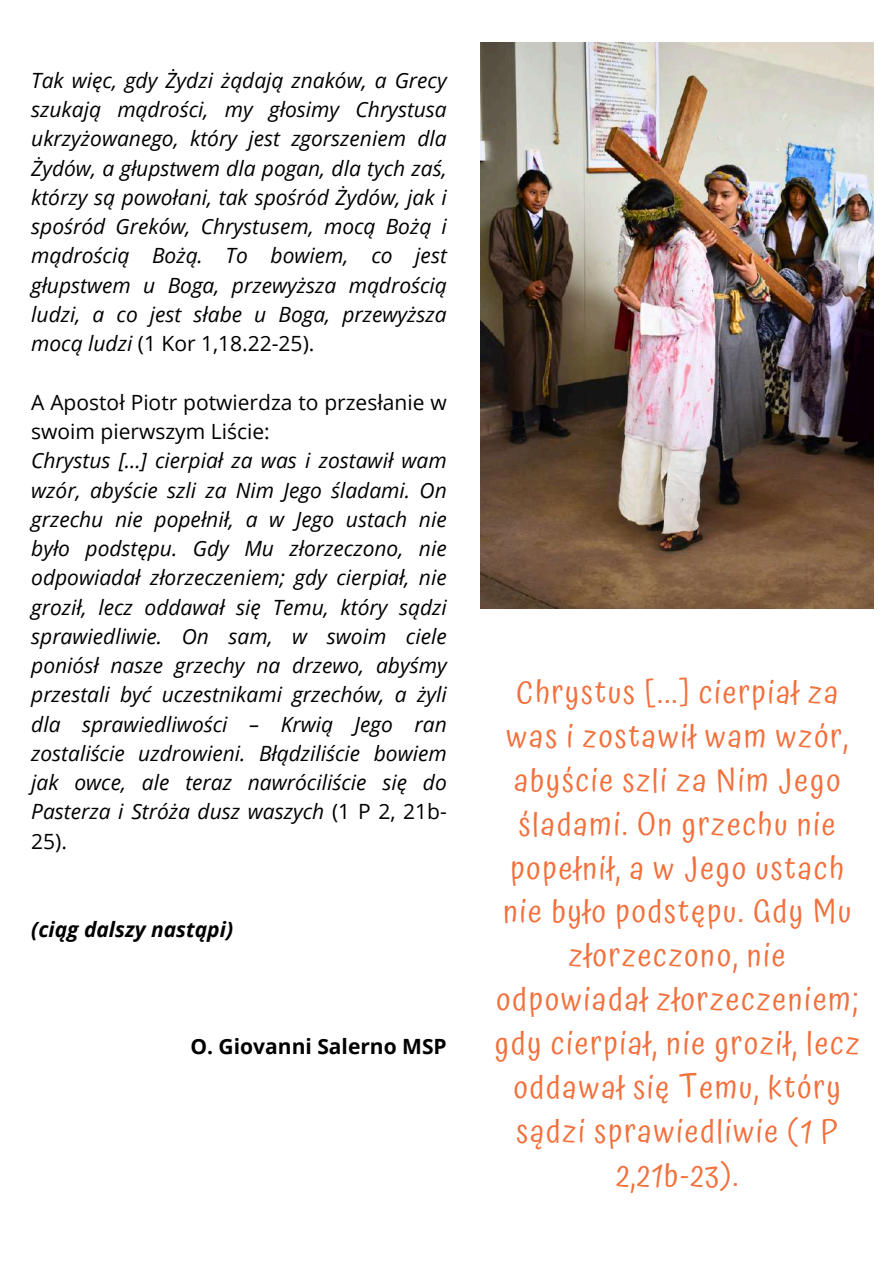
<style>
.page{position:relative;width:894px;height:1264px;background:#fff}
.page>*{position:absolute;margin:0;border:0;box-sizing:border-box;transform-origin:0 0}
.t1{font:31.5px/43.8px "Atma";letter-spacing:.06em;color:#f1703c;text-align:center}
.t2{font:italic 21px/29.2px "Open Sans";color:#000;text-align:justify}
.t3{font:21px/29.2px "Open Sans";color:#000}
.t4{font:700 21px "Open Sans";color:#000}
.t5{font:italic 700 21px "Open Sans";color:#000}
.s1{font-style:normal}
</style>
<div class="page">
<img style="left:480px;top:42px;width:393px;height:566px">
<p class="t2" style="left:31px;top:65px;width:417px">Tak więc, gdy Żydzi żądają znaków, a Grecy szukają mądrości, my głosimy Chrystusa ukrzyżowanego, który jest zgorszeniem dla Żydów, a głupstwem dla pogan, dla tych zaś, którzy są powołani, tak spośród Żydów, jak i spośród Greków, Chrystusem, mocą Bożą i mądrością Bożą. To bowiem, co jest głupstwem u Boga, przewyższa mądrością ludzi, a co jest słabe u Boga, przewyższa mocą ludzi <span class="s1">(1 Kor 1,18.22-25).</span></p>
<p class="t3" style="left:31px;top:387px;width:417px">A Apostoł Piotr potwierdza to przesłanie w swoim pierwszym Liście:</p>
<p class="t2" style="left:31px;top:445px;width:417px">Chrystus [...] cierpiał za was i zostawił wam wzór, abyście szli za Nim Jego śladami. On grzechu nie popełnił, a w Jego ustach nie było podstępu. Gdy Mu złorzeczono, nie odpowiadał złorzeczeniem; gdy cierpiał, nie groził, lecz oddawał się Temu, który sądzi sprawiedliwie. On sam, w swoim ciele poniósł nasze grzechy na drzewo, abyśmy przestali być uczestnikami grzechów, a żyli dla sprawiedliwości – Krwią Jego ran zostaliście uzdrowieni. Błądziliście bowiem jak owce, ale teraz nawróciliście się do Pasterza i Stróża dusz waszych <span class="s1">(1 P 2, 21b-25).</span></p>
<p class="t5" style="left:31px;top:914px;width:203px">(ciąg dalszy nastąpi)</p>
<p class="t4" style="left:190px;top:1031px;width:258px">O. Giovanni Salerno MSP</p>
<p class="t1" style="left:495px;top:670px;width:366px">Chrystus [...] cierpiał za was i zostawił wam wzór, abyście szli za Nim Jego śladami. On grzechu nie popełnił, a w Jego ustach nie było podstępu. Gdy Mu złorzeczono, nie odpowiadał złorzeczeniem; gdy cierpiał, nie groził, lecz oddawał się Temu, który sądzi sprawiedliwie (1 P<br>2,21b-23).</p>
</div>
